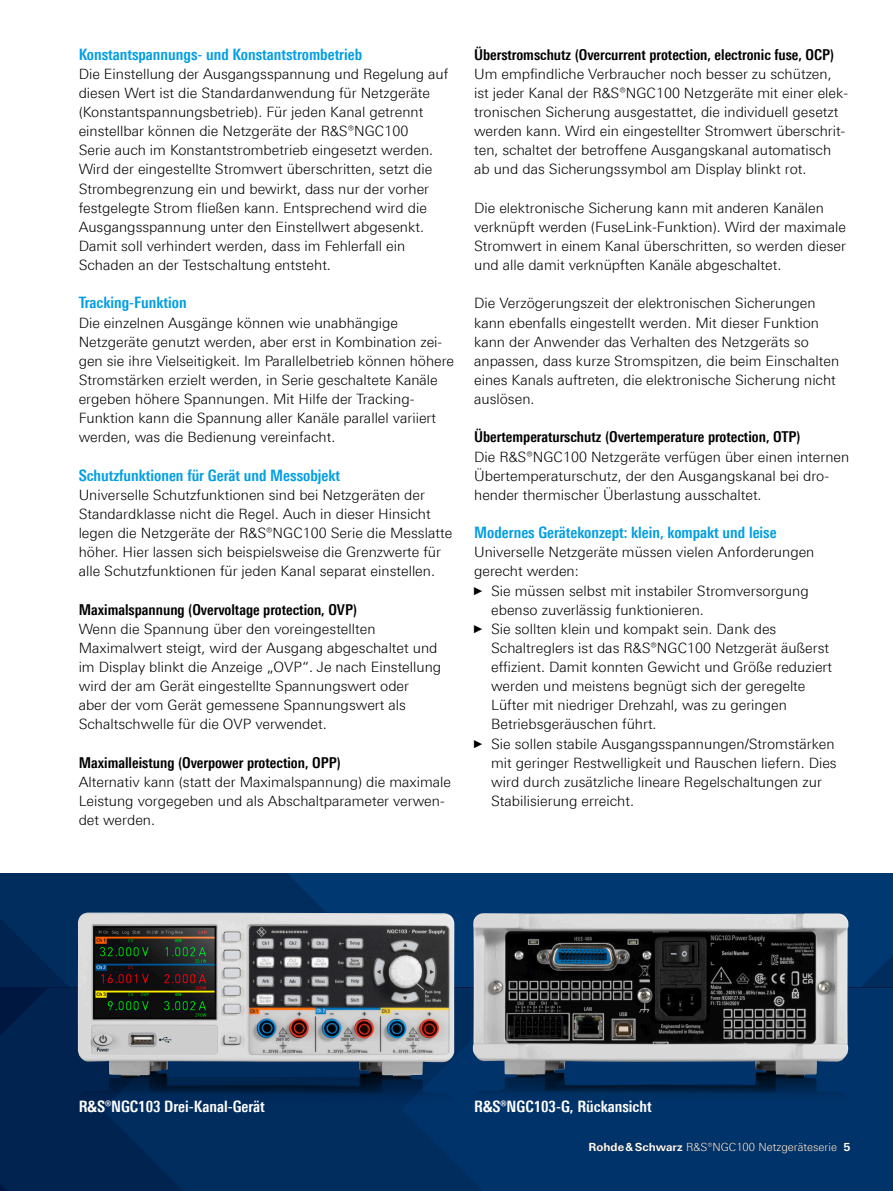
<style>
.page{position:relative;width:893px;height:1191px;background:#fff}
.page>*{position:absolute;margin:0;border:0;box-sizing:border-box;transform-origin:0 0}
.Absatzfett_cyan{font:700 condensed 15.75px "Linotype Universfor RS";color:#009ee3}
.Grafik_Tabelle_Überschrift{font:700 condensed 15.75px "Linotype Universfor RS";color:#fff}
.Absatzfett_schwarz{font:700 condensed 15px "Linotype Universfor RS";color:#000}
.Haupttext_ohne_Abstand{font:300 14.25px/19.2px "Linotype Universfor RS";color:#000}
.Haupttext{font:300 14.25px/19.2px "Linotype Universfor RS";color:#000}
.t1{font:300 11.25px "Linotype Universfor RS";color:#fff}
.s1{font-family:"Arial Narrow";font-weight:400;font-size:11.4px}
.s2{font-weight:700}
.s3{font-weight:700;color:#000}
</style>
<div class="page">
<svg style="left:0;top:873px;width:287px;height:115px;background:#002a5b"></svg>
<div style="left:287px;top:873px;width:606px;height:115px;background:#003872"></div>
<svg style="left:0;top:988px;width:78px;height:203px;background:#00224d"></svg>
<svg style="left:454px;top:988px;width:439px;height:203px;background:#003267"></svg>
<img style="left:472px;top:1069px;width:376px;height:122px">
<img style="left:473px;top:913px;width:375px;height:163px">
<img style="left:77px;top:1066px;width:377px;height:125px">
<img style="left:78px;top:912px;width:376px;height:164px">
<p class="Absatzfett_cyan" style="left:79px;top:45px;width:285px">Konstantspannungs- und Konstantstrombetrieb</p>
<p class="Haupttext_ohne_Abstand" style="left:79px;top:64px;width:371px">Die Einstellung der Ausgangsspannung und Regelung auf diesen Wert ist die Standardanwendung für Netzgeräte (Konstantspannungsbetrieb). Für jeden Kanal getrennt einstellbar können die Netzgeräte der R&amp;S®NGC100<br>Serie auch im Konstantstrombetrieb eingesetzt werden.<br>Wird der eingestellte Stromwert überschritten, setzt die Strombegrenzung ein und bewirkt, dass nur der vorher festgelegte Strom fließen kann. Entsprechend wird die Ausgangsspannung unter den Einstellwert abgesenkt.<br>Damit soll verhindert werden, dass im Fehlerfall ein Schaden an der Testschaltung entsteht.</p>
<p class="Absatzfett_cyan" style="left:79px;top:293px;width:109px">Tracking-Funktion</p>
<p class="Haupttext_ohne_Abstand" style="left:79px;top:313px;width:377px">Die einzelnen Ausgänge können wie unabhängige Netzgeräte genutzt werden, aber erst in Kombination zei&shy;gen sie ihre Vielseitigkeit. Im Parallelbetrieb können höhere Stromstärken erzielt werden, in Serie geschaltete Kanäle ergeben höhere Spannungen. Mit Hilfe der Tracking-Funktion kann die Spannung aller Kanäle parallel variiert werden, was die Bedienung vereinfacht.</p>
<p class="Absatzfett_cyan" style="left:79px;top:466px;width:263px">Schutzfunktionen für Gerät und Messobjekt</p>
<p class="Haupttext_ohne_Abstand" style="left:79px;top:485px;width:375px">Universelle Schutzfunktionen sind bei Netzgeräten der Standardklasse nicht die Regel. Auch in dieser Hinsicht legen die Netzgeräte der R&amp;S®NGC100 Serie die Messlatte höher. Hier lassen sich beispielsweise die Grenzwerte für alle Schutzfunktionen für jeden Kanal separat einstellen.</p>
<p class="Absatzfett_schwarz" style="left:79px;top:600px;width:280px">Maximalspannung (Overvoltage protection, OVP)</p>
<p class="Haupttext_ohne_Abstand" style="left:79px;top:619px;width:364px">Wenn die Spannung über den voreingestellten Maximalwert steigt, wird der Ausgang abgeschaltet und im Display blinkt die Anzeige „OVP“. Je nach Einstellung wird der am Gerät eingestellte Spannungswert oder<br>aber der vom Gerät gemessene Spannungswert als Schaltschwelle für die OVP verwendet.</p>
<p class="Absatzfett_schwarz" style="left:79px;top:753px;width:264px">Maximalleistung (Overpower protection, OPP)</p>
<p class="Haupttext_ohne_Abstand" style="left:79px;top:772px;width:374px">Alternativ kann (statt der Maximalspannung) die maximale<br>Leistung vorgegeben und als Abschaltparameter verwen&shy;det werden.</p>
<p class="Absatzfett_schwarz" style="left:474px;top:45px;width:362px">Überstromschutz (Overcurrent protection, electronic fuse, OCP)</p>
<p class="Haupttext_ohne_Abstand" style="left:474px;top:64px;width:376px">Um empfindliche Verbraucher noch besser zu schützen, ist jeder Kanal der R&amp;S®NGC100 Netzgeräte mit einer elek&shy;tronischen Sicherung ausgestattet, die individuell gesetzt werden kann. Wird ein eingestellter Stromwert überschrit&shy;ten, schaltet der betroffene Ausgangskanal automatisch ab und das Sicherungssymbol am Display blinkt rot.</p>
<p class="Haupttext" style="left:474px;top:198px;width:373px">Die elektronische Sicherung kann mit anderen Kanälen verknüpft werden (FuseLink-Funktion). Wird der maximale Stromwert in einem Kanal überschritten, so werden dieser und alle damit verknüpften Kanäle abgeschaltet.</p>
<p class="Haupttext" style="left:474px;top:293px;width:367px">Die Verzögerungszeit der elektronischen Sicherungen kann ebenfalls eingestellt werden. Mit dieser Funktion kann der Anwender das Verhalten des Netzgeräts so anpassen, dass kurze Stromspitzen, die beim Einschalten eines Kanals auftreten, die elektronische Sicherung nicht auslösen.</p>
<p class="Absatzfett_schwarz" style="left:474px;top:428px;width:328px">Übertemperaturschutz (Overtemperature protection, OTP)</p>
<p class="Haupttext_ohne_Abstand" style="left:474px;top:447px;width:377px">Die R&amp;S®NGC100 Netzgeräte verfügen über einen internen<br>Übertemperaturschutz, der den Ausgangskanal bei dro&shy;hender thermischer Überlastung ausschaltet.</p>
<p class="Absatzfett_cyan" style="left:474px;top:523px;width:304px">Modernes Gerätekonzept: klein, kompakt und leise</p>
<p class="Haupttext_ohne_Abstand" style="left:474px;top:542px;width:342px">Universelle Netzgeräte müssen vielen Anforderungen gerecht werden:</p>
<p class="Haupttext_ohne_Abstand" style="left:491px;top:580px;width:319px;text-indent:-17px"><span class="s1">►</span> Sie müssen selbst mit instabiler Stromversorgung ebenso zuverlässig funktionieren.</p>
<p class="Haupttext_ohne_Abstand" style="left:491px;top:619px;width:342px;text-indent:-17px"><span class="s1">►</span> Sie sollten klein und kompakt sein. Dank des Schaltreglers ist das R&amp;S®NGC100 Netzgerät äußerst effizient. Damit konnten Gewicht und Größe reduziert werden und meistens begnügt sich der geregelte Lüfter mit niedriger Drehzahl, was zu geringen Betriebsgeräuschen führt.</p>
<p class="Haupttext_ohne_Abstand" style="left:491px;top:734px;width:347px;text-indent:-17px"><span class="s1">►</span> Sie sollen stabile Ausgangsspannungen/Stromstärken mit geringer Restwelligkeit und Rauschen liefern. Dies wird durch zusätzliche lineare Regelschaltungen zur Stabilisierung erreicht.</p>
<p class="Grafik_Tabelle_Überschrift" style="left:79px;top:1097px;width:188px">R&amp;S®NGC103 Drei-Kanal-Gerät</p>
<p class="Grafik_Tabelle_Überschrift" style="left:474px;top:1097px;width:179px">R&amp;S®NGC103-G, Rückansicht</p>
<p class="t1" style="left:589px;top:1140px;width:263px"><span class="s2">Rohde&amp;</span><span class="s3">Schwarz</span> R&amp;S®NGC100 Netzgeräteserie <span class="s3">5</span></p>
</div>
